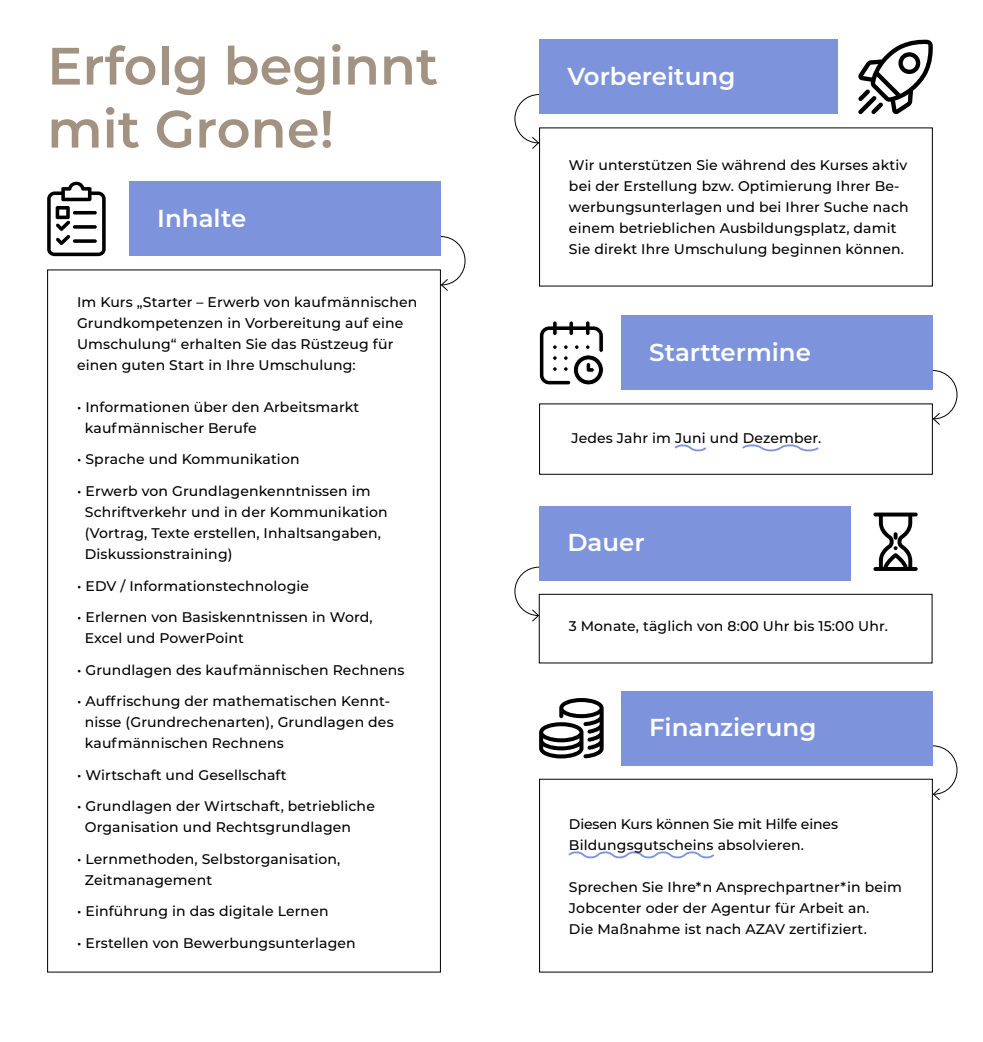
<style>
.page{position:relative;width:983px;height:1042px;background:#fff}
.page>*{position:absolute;margin:0;border:0;box-sizing:border-box;transform-origin:0 0}
.t1{font:600 52.5px "Montserrat";color:#a29282}
.t2{font:600 24.5px "Montserrat";color:#fff}
.t3{font:500 14px/21px "Montserrat";letter-spacing:.01em;color:#000}
</style>
<div class="page">
<div style="left:539px;top:40px;width:298px;height:74px;background:#7d93dc"></div>
<svg style="left:514px;top:94px;width:26px;height:56px"></svg>
<svg style="left:858px;top:39px;width:74px;height:75px"></svg>
<svg style="left:539px;top:321px;width:64px;height:64px"></svg>
<svg style="left:674px;top:444px;width:33px;height:8px"></svg>
<svg style="left:742px;top:444px;width:77px;height:8px"></svg>
<div style="left:621px;top:316px;width:311px;height:74px;background:#7d93dc"></div>
<div style="left:539px;top:403px;width:393px;height:72px;border:1px solid #000"></div>
<svg style="left:931px;top:370px;width:26px;height:56px"></svg>
<div style="left:129px;top:182px;width:312px;height:74px;background:#7d93dc"></div>
<svg style="left:47px;top:182px;width:59px;height:74px"></svg>
<svg style="left:440px;top:236px;width:26px;height:56px"></svg>
<div style="left:539px;top:506px;width:311px;height:74px;background:#7d93dc"></div>
<div style="left:538px;top:594px;width:394px;height:69px;border:1px solid #000"></div>
<svg style="left:514px;top:566px;width:26px;height:56px"></svg>
<svg style="left:873px;top:512px;width:44px;height:59px"></svg>
<svg style="left:568px;top:851px;width:147px;height:8px"></svg>
<div style="left:621px;top:691px;width:311px;height:74px;background:#7d93dc"></div>
<svg style="left:931px;top:745px;width:26px;height:56px"></svg>
<svg style="left:539px;top:698px;width:64px;height:60px"></svg>
<h1 class="t1" style="left:47px;top:29px;width:392px">Erfolg beginnt</h1>
<h1 class="t1" style="left:47px;top:92px;width:288px">mit Grone!</h1>
<h2 class="t2" style="left:157px;top:201px;width:91px">Inhalte</h2>
<p class="t3" style="left:77px;top:291px;width:342px">Im Kurs „Starter – Erwerb von kaufmännischen Grundkompetenzen in Vorbereitung auf eine Umschulung“ erhalten Sie das Rüstzeug für einen guten Start in Ihre Umschulung:</p>
<p class="t3" style="left:85px;top:396px;width:276px;text-indent:-8px">• Informationen über den Arbeitsmarkt kaufmännischer Berufe</p>
<p class="t3" style="left:77px;top:448px;width:224px">• Sprache und Kommunikation</p>
<p class="t3" style="left:85px;top:480px;width:304px;text-indent:-8px">• Erwerb von Grundlagenkenntnissen im Schriftverkehr und in der Kommunikation (Vortrag, Texte erstellen, Inhaltsangaben, Diskussionstraining)</p>
<p class="t3" style="left:77px;top:574px;width:233px">• EDV / Informationstechnologie</p>
<p class="t3" style="left:85px;top:606px;width:289px;text-indent:-8px">• Erlernen von Basiskenntnissen in Word,<br>Excel und PowerPoint</p>
<p class="t3" style="left:77px;top:658px;width:329px">• Grundlagen des kaufmännischen Rechnens</p>
<p class="t3" style="left:85px;top:690px;width:310px;text-indent:-8px">• Auffrischung der mathematischen Kennt&shy;nisse (Grundrechenarten), Grundlagen des kaufmännischen Rechnens</p>
<p class="t3" style="left:77px;top:763px;width:211px">• Wirtschaft und Gesellschaft</p>
<p class="t3" style="left:85px;top:795px;width:291px;text-indent:-8px">• Grundlagen der Wirtschaft, betriebliche<br>Organisation und Rechtsgrundlagen</p>
<p class="t3" style="left:85px;top:847px;width:257px;text-indent:-8px">• Lernmethoden, Selbstorganisation,<br>Zeitmanagement</p>
<p class="t3" style="left:77px;top:900px;width:253px">• Einführung in das digitale Lernen</p>
<p class="t3" style="left:77px;top:931px;width:280px">• Erstellen von Bewerbungsunterlagen</p>
<h2 class="t2" style="left:567px;top:59px;width:169px">Vorbereitung</h2>
<p class="t3" style="left:569px;top:154px;width:341px">Wir unterstützen Sie während des Kurses aktiv bei der Erstellung bzw. Optimierung Ihrer Be&shy;werbungsunterlagen und bei Ihrer Suche nach einem betrieblichen Ausbildungsplatz, damit Sie direkt Ihre Umschulung beginnen können.</p>
<h2 class="t2" style="left:649px;top:335px;width:163px">Starttermine</h2>
<p class="t3" style="left:571px;top:427px;width:251px">Jedes Jahr im Juni und Dezember.</p>
<h2 class="t2" style="left:567px;top:525px;width:79px">Dauer</h2>
<p class="t3" style="left:568px;top:615px;width:321px">3 Monate, täglich von 8:00 Uhr bis 15:00 Uhr.</p>
<h2 class="t2" style="left:649px;top:710px;width:169px">Finanzierung</h2>
<p class="t3" style="left:569px;top:812px;width:270px">Diesen Kurs können Sie mit Hilfe eines<br>Bildungsgutscheins absolvieren.</p>
<p class="t3" style="left:569px;top:875px;width:334px">Sprechen Sie Ihre*n Ansprechpartner*in beim<br>Jobcenter oder der Agentur für Arbeit an.<br>Die Maßnahme ist nach AZAV zertifiziert.</p>
</div>
